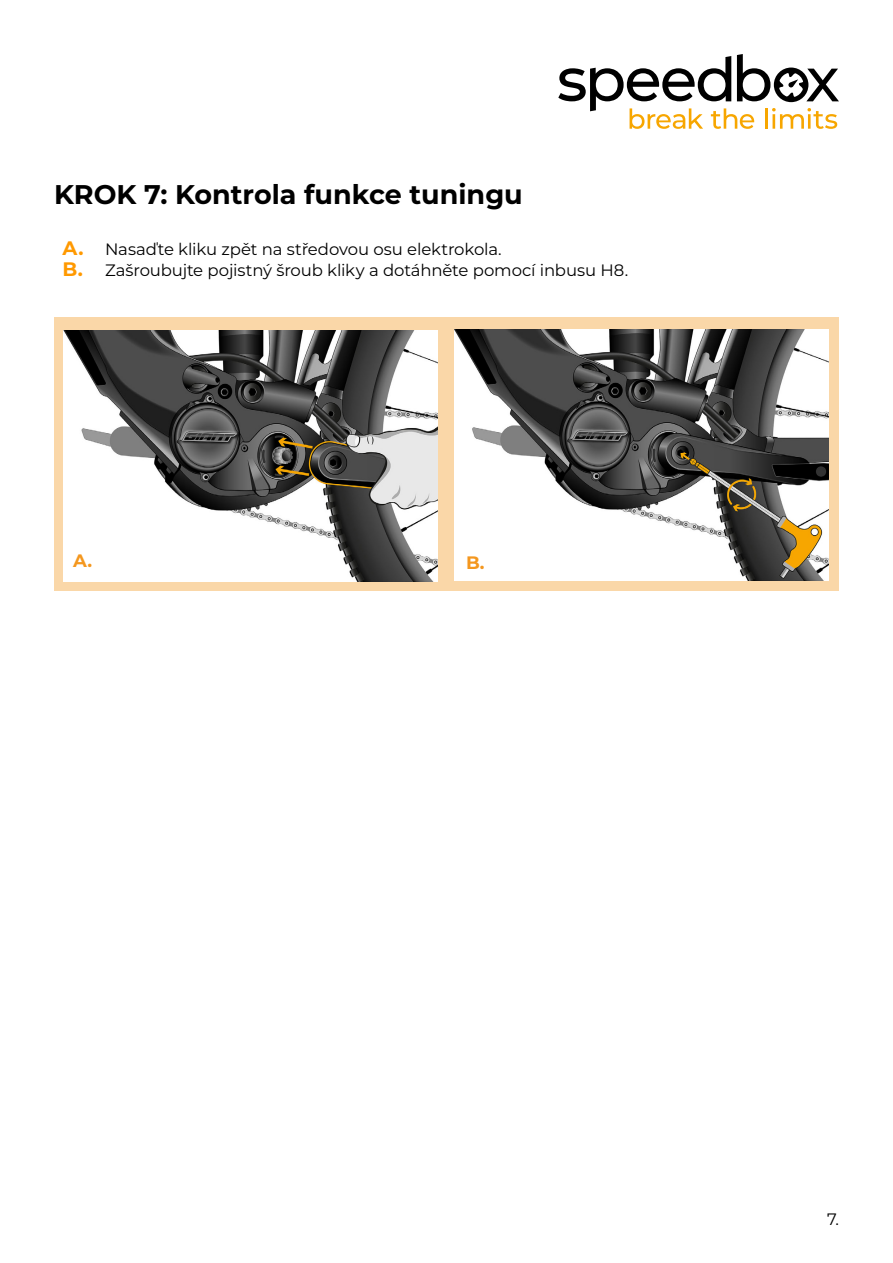
<style>
.page{position:relative;width:893px;height:1263px;background:#fff}
.page>*{position:absolute;margin:0;border:0;box-sizing:border-box;transform-origin:0 0}
.t1{font:700 27px "Montserrat";color:#000}
.t2{font:700 18px "Montserrat";color:#f4971e}
.t3{font:16.5px "Montserrat";letter-spacing:-.01em;color:#000}
.s1{font-weight:700;font-size:19.5px;color:#f90}
</style>
<div class="page">
<svg style="left:558px;top:54px;width:281px;height:75px"></svg>
<div style="left:54px;top:317px;width:785px;height:274px;background:#fad7a8"></div>
<img style="left:63px;top:330px;width:375px;height:251px">
<img style="left:454px;top:330px;width:374px;height:251px">
<p class="t1" style="left:54px;top:175px;width:470px">KROK 7: Kontrola funkce tuningu</p>
<p class="t3" style="left:63px;top:238px;width:441px"><span class="s1">A.</span> Nasaďte kliku zpět na středovou osu elektrokola.</p>
<p class="t3" style="left:63px;top:259px;width:567px"><span class="s1">B.</span> Zašroubujte pojistný šroub kliky a dotáhněte pomocí inbusu H8.</p>
<p class="t2" style="left:73px;top:547px;width:21px">A.</p>
<p class="t2" style="left:466px;top:549px;width:20px">B.</p>
<p class="t3" style="left:827px;top:1207px;width:13px">7.</p>
</div>
